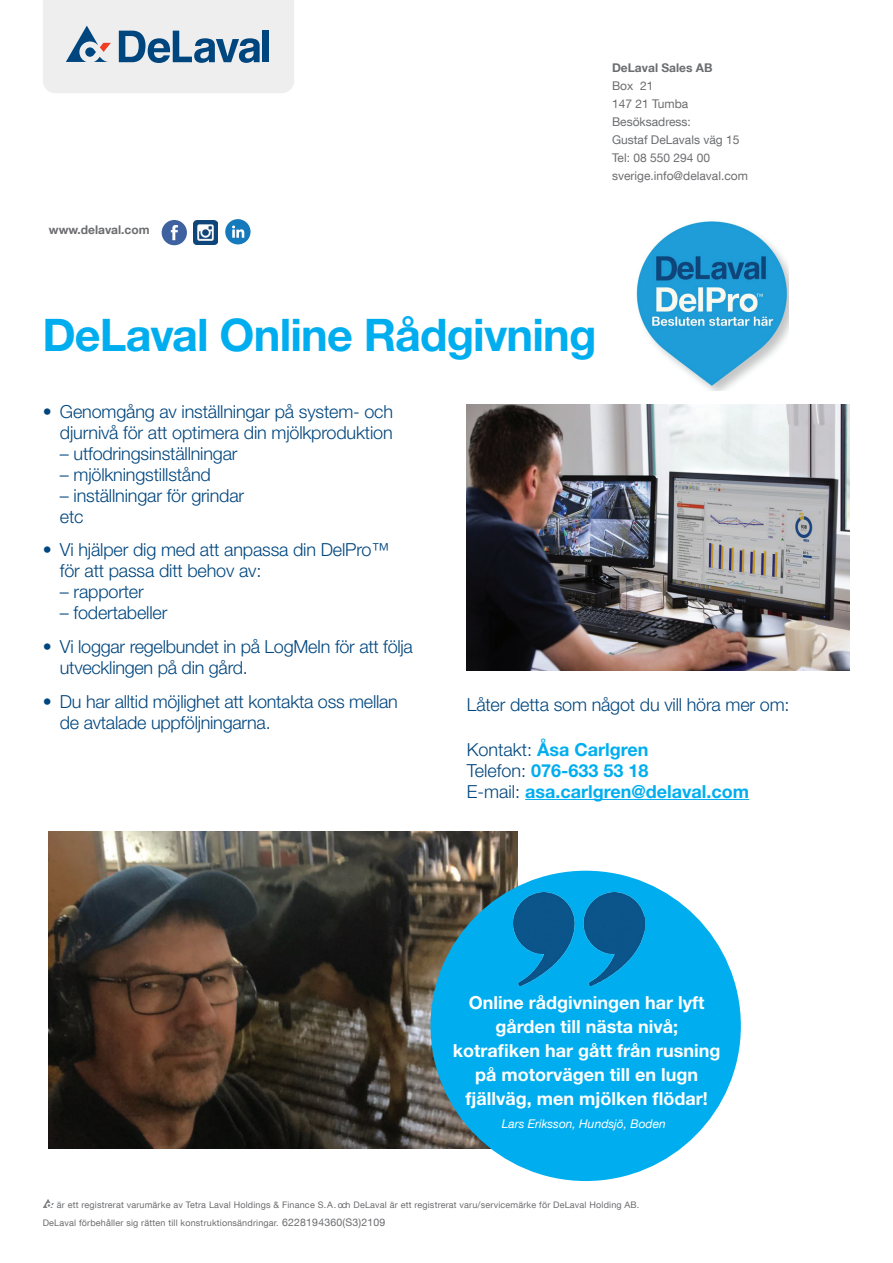
<style>
.page{position:relative;width:893px;height:1263px;background:#fff}
.page>*{position:absolute;margin:0;border:0;box-sizing:border-box;transform-origin:0 0}
.t1{font:700 45px "Helvetica Neue LT Std";letter-spacing:-.02em;color:#00aeef}
.t2{font:300 18px/21px "Helvetica Neue LT Std";letter-spacing:-.01em;color:#00467e}
.t3{font:700 18px/24px "Helvetica Neue LT Std";color:#fff;text-align:center}
.t4{font:700 18px/21px "Helvetica Neue LT Std";color:#00aeef}
.t5{font:12px/18px "Helvetica Neue LT Com";color:#6c6d70}
.t6{font:700 12px "Helvetica Neue LT Com";color:#6c6d70}
.t7{font:italic 12px "Helvetica Neue LT Com";color:#fff}
.t8{font:9px/18px "Helvetica Neue LT Com";letter-spacing:.02em;color:#6c6d70}
.s1{font-weight:300;color:#00467e}
.s2{font-size:10.5px}
</style>
<div class="page">
<img style="left:636px;top:221px;width:153px;height:170px">
<img style="left:467px;top:405px;width:383px;height:266px">
<hr style="left:525px;top:799px;width:224px;height:1px;background:#00aeef">
<svg style="left:43px;top:1199px;width:11px;height:9px"></svg>
<svg style="left:43px;top:0;width:251px;height:93px;background:#d1d9e0"></svg>
<div style="left:162px;top:220px;width:25px;height:25px;background:#3e61a0;border-radius:50%"></div>
<svg style="left:171px;top:225px;width:7px;height:15px"></svg>
<div style="left:225px;top:219px;width:26px;height:25px;background:#147abc;border-radius:50%"></div>
<svg style="left:232px;top:225px;width:12px;height:13px"></svg>
<img style="left:193px;top:220px;width:24px;height:24px">
<img style="left:49px;top:831px;width:469px;height:317px">
<div style="left:431px;top:871px;width:310px;height:310px;background:#00aeef;border-radius:50%"></div>
<img style="left:513px;top:893px;width:132px;height:92px">
<p class="t6" style="left:49px;top:222px;width:102px">www.delaval.com</p>
<p class="t6" style="left:612px;top:60px;width:102px">DeLaval Sales AB</p>
<p class="t5" style="left:612px;top:76px;width:137px">Box 21<br>147 21 Tumba<br>Besöksadress:<br>Gustaf DeLavals väg 15<br>Tel: 08 550 294 00 sverige.info@delaval.com</p>
<h1 class="t1" style="left:43px;top:307px;width:555px">DeLaval Online Rådgivning</h1>
<p class="t2" style="left:43px;top:400px;width:352px;text-align:right">• Genomgång av inställningar på system- och djurnivå för att optimera din mjölkproduktion</p>
<p class="t2" style="left:60px;top:442px;width:179px">– utfodringsinställningar</p>
<p class="t2" style="left:60px;top:463px;width:153px">– mjölkningstillstånd</p>
<p class="t2" style="left:60px;top:484px;width:186px">– inställningar för grindar etc</p>
<p class="t2" style="left:60px;top:539px;width:331px;text-indent:-17px">• Vi hjälper dig med att anpassa din DelPro™ för att passa ditt behov av:</p>
<p class="t2" style="left:60px;top:581px;width:85px">– rapporter</p>
<p class="t2" style="left:60px;top:602px;width:109px">– fodertabeller</p>
<p class="t2" style="left:60px;top:636px;width:354px;text-indent:-17px">• Vi loggar regelbundet in på LogMeIn för att följa utvecklingen på din gård.</p>
<p class="t2" style="left:60px;top:691px;width:339px;text-indent:-17px">• Du har alltid möjlighet att kontakta oss mellan de avtalade uppföljningarna.</p>
<p class="t2" style="left:467px;top:693px;width:324px">Låter detta som något du vill höra mer om:</p>
<p class="t4" style="left:467px;top:738px;width:284px"><span class="s1">Kontakt:</span> Åsa Carlgren<br><span class="s1">Telefon:</span> 076-633 53 18<br><span class="s1">E-mail:</span> asa.carlgren@delaval.com</p>
<p class="t3" style="left:453px;top:990px;width:269px">Online rådgivningen har lyft gården till nästa nivå; kotrafiken har gått från rusning på motorvägen till en lugn fjällväg, men mjölken flödar!</p>
<p class="t7" style="left:502px;top:1116px;width:166px">Lars Eriksson, Hundsjö, Boden</p>
<p class="t8" style="left:43px;top:1195px;width:598px;text-indent:14px">är ett registrerat varumärke av Tetra Laval Holdings &amp; Finance S.A. och DeLaval är ett registrerat varu/servicemärke för DeLaval Holding AB.<br>DeLaval förbehåller sig rätten till konstruktionsändringar. <span class="s2">6228194360(S3)2109</span></p>
</div>
